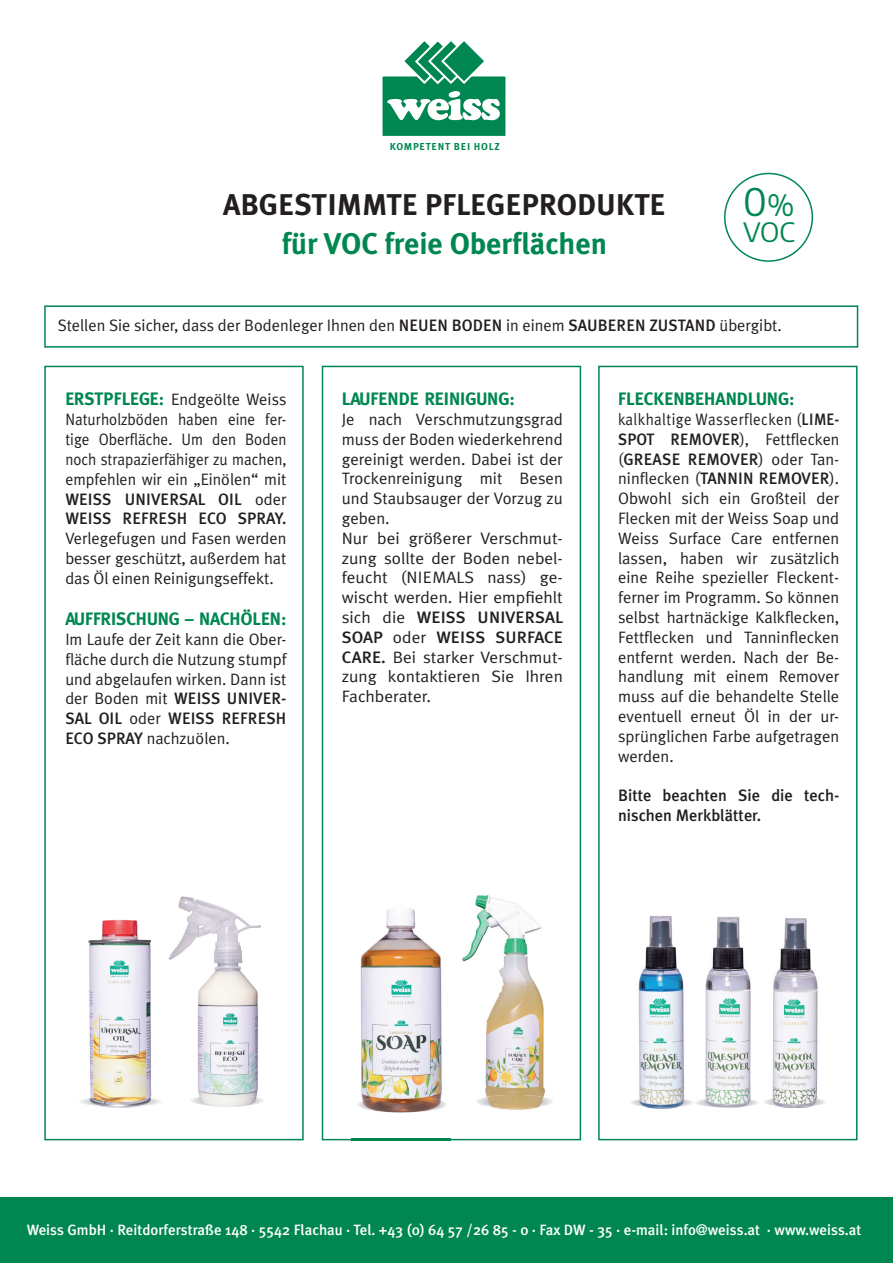
<style>
.page{position:relative;width:893px;height:1263px;background:#fff}
.page>*{position:absolute;margin:0;border:0;box-sizing:border-box;transform-origin:0 0}
.t1{font:38.1px "Encode Sans";color:#008751}
.t2{font:700 30px "Meta Plus";color:#231f20}
.t3{font:700 30px "Meta Plus";color:#008751}
.t4{font:26.85px "Encode Sans";color:#008751}
.t5{font:700 18px "Meta";color:#008751}
.t6{font:16.5px/19.8px "Meta Plus Normal";color:#231f20;text-align:justify}
.t7{font:500 16.5px/19.8px "Meta Plus";color:#231f20}
.t8{font:16.5px/19.8px "Meta Plus Normal";color:#231f20;text-align:justify;scale:1.05 1}
.t9{font:16.5px/19.8px "Meta Plus Normal";letter-spacing:.03em;color:#231f20;scale:.91 1}
.t10{font:500 16.5px/19.8px "Meta Plus";color:#231f20;scale:1.05 1}
.t11{font:500 14.85px "Meta Plus";color:#fff}
.t12{font:700 10.05px "Meta Plus";letter-spacing:.075em;color:#008751}
.s1{font-size:29.55px}
.s2{font-family:"Meta Plus";font-weight:500}
.s3{font-family:"Meta";font-weight:700;font-size:18px;color:#008751}
.s4{font-family:"Meta Plus Normal";font-weight:400}
</style>
<div class="page">
<div style="left:44px;top:366px;width:260px;height:774px;border:2px solid #008751"></div>
<svg style="left:322px;top:366px;width:259px;height:774px"></svg>
<div style="left:598px;top:366px;width:259px;height:774px;border:2px solid #008751"></div>
<svg style="left:382px;top:41px;width:124px;height:95px"></svg>
<div style="left:0;top:1197px;width:893px;height:66px;background:#008751"></div>
<div style="left:44px;top:305px;width:814px;height:43px;border:2px solid #008751"></div>
<div style="left:724px;top:173px;width:89px;height:89px;border:2px solid #008751;border-radius:50%"></div>
<img style="left:638px;top:916px;width:46px;height:193px">
<img style="left:630px;top:1098px;width:60px;height:9px">
<img style="left:696px;top:1100px;width:63px;height:6px">
<img style="left:705px;top:917px;width:46px;height:191px">
<img style="left:702px;top:1098px;width:55px;height:9px">
<img style="left:772px;top:918px;width:46px;height:190px">
<img style="left:764px;top:1097px;width:62px;height:10px">
<img style="left:459px;top:891px;width:101px;height:222px">
<img style="left:475px;top:1095px;width:79px;height:13px">
<img style="left:351px;top:877px;width:100px;height:263px">
<img style="left:356px;top:1097px;width:91px;height:15px">
<svg style="left:80px;top:1099px;width:8px;height:6px"></svg>
<img style="left:88px;top:919px;width:63px;height:140px">
<img style="left:90px;top:1059px;width:62px;height:49px">
<img style="left:88px;top:1096px;width:73px;height:11px">
<img style="left:177px;top:896px;width:84px;height:51px">
<img style="left:169px;top:947px;width:89px;height:160px">
<img style="left:189px;top:1095px;width:74px;height:11px">
<p class="t12" style="left:390px;top:141px;width:112px">KOMPETENT BEI HOLZ</p>
<h2 class="t2" style="left:223px;top:187px;width:444px">ABGESTIMMTE PFLEGEPRODUKTE</h2>
<h2 class="t3" style="left:282px;top:226px;width:326px">für VOC freie Oberflächen</h2>
<h1 class="t1" style="left:743px;top:175px;width:53px">0<span class="s1">%</span></h1>
<h3 class="t4" style="left:743px;top:213px;width:53px">VOC</h3>
<p class="t6" style="left:58px;top:315px;width:726px">Stellen Sie sicher, dass der Bodenleger Ihnen den <span class="s2">NEUEN BODEN</span> in einem <span class="s2">SAUBEREN ZUSTAND</span> übergibt.</p>
<p class="t6" style="left:65px;top:390px;width:223px"><span class="s3">ERSTPFLEGE:</span> Endgeölte Weiss Naturholzböden haben eine fer&shy;tige Oberfläche. Um den Boden noch strapazierfähiger zu machen, empfehlen wir ein „Einölen“ mit</p>
<p class="t7" style="left:65px;top:489px;width:223px">WEISS UNIVERSAL OIL <span class="s4">oder<br></span>WEISS REFRESH ECO SPRAY.</p>
<p class="t6" style="left:65px;top:528px;width:223px">Verlegefugen und Fasen werden besser geschützt, außerdem hat das Öl einen Reinigungseffekt.</p>
<p class="t5" style="left:65px;top:608px;width:223px">AUFFRISCHUNG – NACHÖLEN:</p>
<p class="t6" style="left:65px;top:629px;width:223px">Im Laufe der Zeit kann die Ober&shy;fläche durch die Nutzung stumpf und abgelaufen wirken. Dann ist</p>
<p class="t7" style="left:65px;top:688px;width:223px"><span class="s4">der Boden mit</span> WEISS UNIVER-<br>SAL OIL <span class="s4">oder</span> WEISS REFRESH</p>
<p class="t6" style="left:65px;top:728px;width:166px"><span class="s2">ECO SPRAY</span> nachzuölen.</p>
<p class="t5" style="left:342px;top:388px;width:175px">LAUFENDE REINIGUNG:</p>
<p class="t6" style="left:342px;top:409px;width:223px;text-align:left">Je nach Verschmutzungsgrad muss der Boden wiederkehrend gereinigt werden. Dabei ist der<br>Trockenreinigung mit Besen und Staubsauger der Vorzug zu geben.<br>Nur bei größerer Verschmut&shy;zung sollte der Boden nebel&shy;feucht (NIEMALS nass) ge&shy;wischt werden. Hier empfiehlt</p>
<p class="t10" style="left:342px;top:607px;width:213px"><span class="s4">sich die</span> WEISS UNIVERSAL<br>SOAP <span class="s4">oder</span> WEISS SURFACE</p>
<p class="t8" style="left:342px;top:647px;width:212px"><span class="s2">CARE.</span> Bei starker Verschmut&shy;zung kontaktieren Sie Ihren Fachberater.</p>
<p class="t5" style="left:618px;top:388px;width:178px">FLECKENBEHANDLUNG:</p>
<p class="t9" style="left:618px;top:409px;width:244px">kalkhaltige Wasserflecken (<span class="s2">LIME-<br>SPOT REMOVER</span>), Fettflecken</p>
<p class="t7" style="left:618px;top:449px;width:223px"><span class="s4">(</span>GREASE REMOVER<span class="s4">) oder Tan-</span></p>
<p class="t6" style="left:618px;top:469px;width:223px">ninflecken (<span class="s2">TANNIN REMOVER</span>).<br>Obwohl sich ein Großteil der Flecken mit der Weiss Soap und Weiss Surface Care entfernen lassen, haben wir zusätzlich eine Reihe spezieller Fleckent&shy;ferner im Programm. So können selbst hartnäckige Kalkflecken, Fettflecken und Tanninflecken entfernt werden. Nach der Be&shy;handlung mit einem Remover muss auf die behandelte Stelle eventuell erneut Öl in der ur&shy;sprünglichen Farbe aufgetragen werden.</p>
<p class="t7" style="left:618px;top:785px;width:223px">Bitte beachten Sie die tech&shy;nischen Merkblätter.</p>
<p class="t11" style="left:27px;top:1221px;width:836px">Weiss GmbH · Reitdorferstraße 148 · 5542 Flachau · Tel. +43 (0) 64 57 /26 85 - 0 · Fax DW - 35 · e-mail: info@weiss.at · www.weiss.at</p>
</div>
